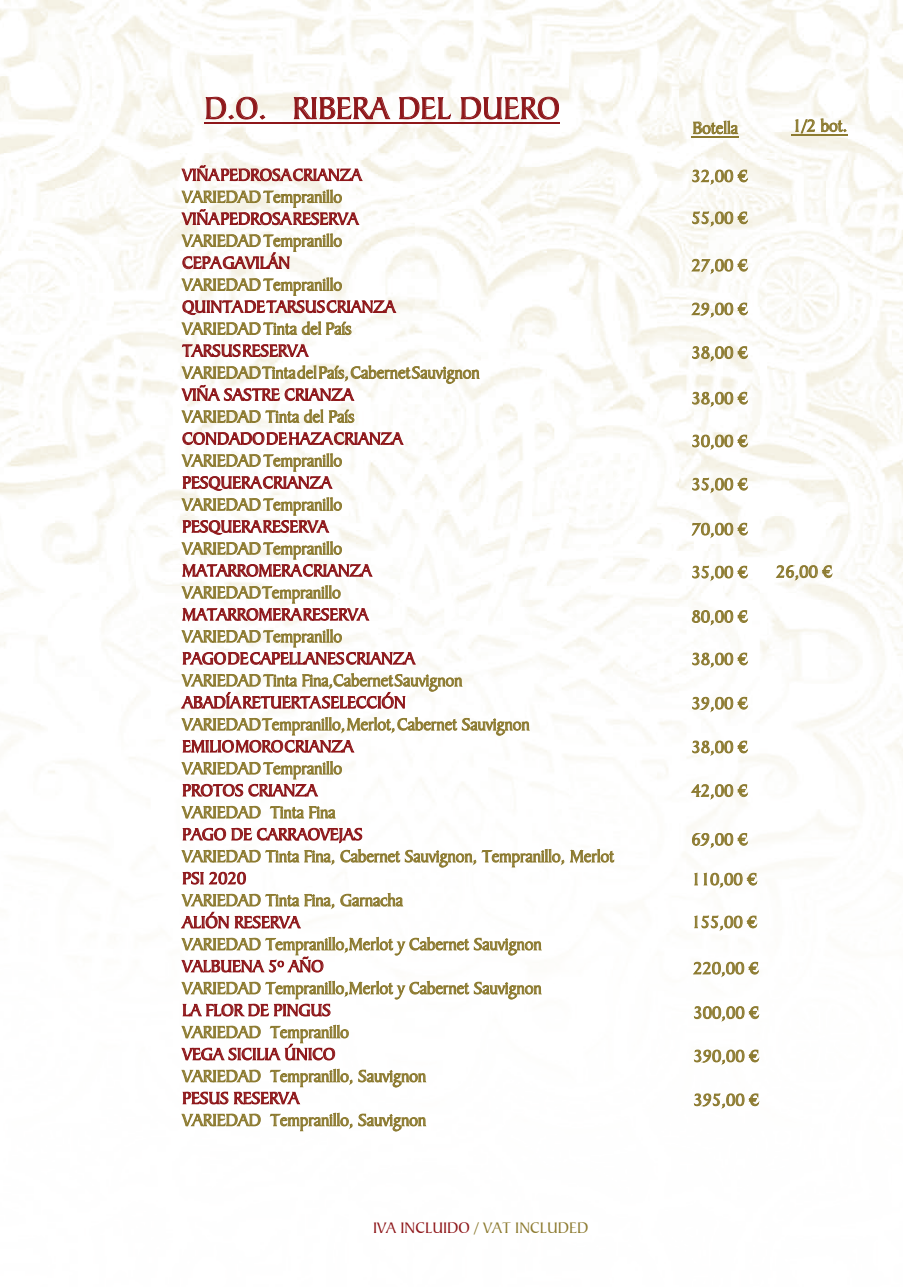
<style>
.page{position:relative;width:903px;height:1287px;background:#fff}
.page>*{position:absolute;margin:0;border:0;box-sizing:border-box;transform-origin:0 0}
.t1{font:32.7px "Baker Signet BT";color:#8e171a}
.t2{font:17.85px "Baker Signet BT";color:#8d7b31}
.t3{font:17.85px "Baker Signet BT";color:#8e171a}
.t4{font:16.35px "Baker Signet BT";color:#8d7b31}
.s1{color:#8e171a}
</style>
<div class="page">
<img style="left:0;top:0;width:902px;height:872px">
<hr style="left:204px;top:123px;width:355px;height:1px;background:#8e171a">
<hr style="left:691px;top:136px;width:47px;height:2px;background:#8d7b31">
<hr style="left:791px;top:134px;width:57px;height:2px;background:#8d7b31">
<h1 class="t1" style="left:204px;top:89px;width:357px">D.O. RIBERA DEL DUERO</h1>
<p class="t3" style="left:182px;top:164px;width:181px">VIÑA PEDROSA CRIANZA</p>
<p class="t2" style="left:182px;top:186px;width:161px">VARIEDADTempranillo</p>
<p class="t3" style="left:182px;top:208px;width:178px">VIÑA PEDROSA RESERVA</p>
<p class="t2" style="left:182px;top:230px;width:161px">VARIEDADTempranillo</p>
<p class="t3" style="left:182px;top:252px;width:109px">CEPA GAVILÁN</p>
<p class="t2" style="left:182px;top:274px;width:161px">VARIEDADTempranillo</p>
<p class="t3" style="left:182px;top:296px;width:214px">QUINTA DE TARSUS CRIANZA</p>
<p class="t2" style="left:182px;top:318px;width:171px">VARIEDADTinta del País</p>
<p class="t3" style="left:182px;top:340px;width:127px">TARSUS RESERVA</p>
<p class="t2" style="left:182px;top:362px;width:299px">VARIEDAD Tinta del País, Cabernet Sauvignon</p>
<p class="t3" style="left:182px;top:384px;width:173px">VIÑA SASTRE CRIANZA</p>
<p class="t2" style="left:182px;top:406px;width:174px">VARIEDAD Tinta del País</p>
<p class="t3" style="left:182px;top:428px;width:222px">CONDADO DE HAZA CRIANZA</p>
<p class="t2" style="left:182px;top:450px;width:161px">VARIEDADTempranillo</p>
<p class="t3" style="left:182px;top:472px;width:151px">PESQUERA CRIANZA</p>
<p class="t2" style="left:182px;top:494px;width:161px">VARIEDADTempranillo</p>
<p class="t3" style="left:182px;top:516px;width:147px">PESQUERA RESERVA</p>
<p class="t2" style="left:182px;top:537px;width:161px">VARIEDADTempranillo</p>
<p class="t3" style="left:182px;top:559px;width:191px">MATARROMERA CRIANZA</p>
<p class="t2" style="left:182px;top:581px;width:160px">VARIEDAD Tempranillo</p>
<p class="t3" style="left:182px;top:603px;width:187px">MATARROMERA RESERVA</p>
<p class="t2" style="left:182px;top:625px;width:161px">VARIEDADTempranillo</p>
<p class="t3" style="left:182px;top:647px;width:234px">PAGO DE CAPELLANES CRIANZA</p>
<p class="t2" style="left:182px;top:669px;width:281px">VARIEDADTinta Fina, Cabernet Sauvignon</p>
<p class="t3" style="left:182px;top:691px;width:225px">ABADÍA RETUERTA SELECCIÓN</p>
<p class="t2" style="left:182px;top:713px;width:349px">VARIEDAD Tempranillo, Merlot, Cabernet Sauvignon</p>
<p class="t3" style="left:182px;top:735px;width:173px">EMILIO MORO CRIANZA</p>
<p class="t2" style="left:182px;top:757px;width:161px">VARIEDADTempranillo</p>
<p class="t3" style="left:182px;top:779px;width:136px">PROTOS CRIANZA</p>
<p class="t2" style="left:182px;top:801px;width:155px">VARIEDAD Tinta Fina</p>
<p class="t3" style="left:182px;top:823px;width:182px">PAGO DE CARRAOVEJAS</p>
<p class="t2" style="left:182px;top:845px;width:433px">VARIEDAD Tinta Fina, Cabernet Sauvignon, Tempranillo, Merlot</p>
<p class="t3" style="left:182px;top:867px;width:65px">PSI 2020</p>
<p class="t2" style="left:182px;top:889px;width:222px">VARIEDAD Tinta Fina, Garnacha</p>
<p class="t3" style="left:182px;top:911px;width:119px">ALIÓN RESERVA</p>
<p class="t2" style="left:182px;top:933px;width:361px">VARIEDAD Tempranillo,Merlot y Cabernet Sauvignon</p>
<p class="t3" style="left:182px;top:955px;width:143px">VALBUENA 5º AÑO</p>
<p class="t2" style="left:182px;top:977px;width:361px">VARIEDAD Tempranillo,Merlot y Cabernet Sauvignon</p>
<p class="t3" style="left:182px;top:999px;width:150px">LA FLOR DE PINGUS</p>
<p class="t2" style="left:182px;top:1021px;width:168px">VARIEDAD Tempranillo</p>
<p class="t3" style="left:182px;top:1043px;width:154px">VEGA SICILIA ÚNICO</p>
<p class="t2" style="left:182px;top:1065px;width:245px">VARIEDAD Tempranillo, Sauvignon</p>
<p class="t3" style="left:182px;top:1087px;width:118px">PESUS RESERVA</p>
<p class="t2" style="left:182px;top:1109px;width:245px">VARIEDAD Tempranillo, Sauvignon</p>
<p class="t4" style="left:373px;top:1217px;width:217px"><span class="s1">IVA INCLUIDO</span> / VAT INCLUDED</p>
<p class="t2" style="left:692px;top:117px;width:47px">Botella</p>
<p class="t2" style="left:792px;top:115px;width:56px">1/2 bot.</p>
<p class="t2" style="left:691px;top:165px;width:57px">32,00 €</p>
<p class="t2" style="left:691px;top:207px;width:57px">55,00 €</p>
<p class="t2" style="left:691px;top:254px;width:57px">27,00 €</p>
<p class="t2" style="left:691px;top:298px;width:57px">29,00 €</p>
<p class="t2" style="left:691px;top:342px;width:57px">38,00 €</p>
<p class="t2" style="left:691px;top:387px;width:57px">38,00 €</p>
<p class="t2" style="left:691px;top:430px;width:57px">30,00 €</p>
<p class="t2" style="left:691px;top:473px;width:57px">35,00 €</p>
<p class="t2" style="left:691px;top:518px;width:57px">70,00 €</p>
<p class="t2" style="left:691px;top:561px;width:57px">35,00 €</p>
<p class="t2" style="left:691px;top:605px;width:57px">80,00 €</p>
<p class="t2" style="left:691px;top:648px;width:57px">38,00 €</p>
<p class="t2" style="left:691px;top:692px;width:57px">39,00 €</p>
<p class="t2" style="left:691px;top:736px;width:57px">38,00 €</p>
<p class="t2" style="left:691px;top:779px;width:57px">42,00 €</p>
<p class="t2" style="left:691px;top:828px;width:57px">69,00 €</p>
<p class="t2" style="left:691px;top:868px;width:67px">110,00 €</p>
<p class="t2" style="left:691px;top:911px;width:67px">155,00 €</p>
<p class="t2" style="left:693px;top:957px;width:67px">220,00 €</p>
<p class="t2" style="left:693px;top:1001px;width:67px">300,00 €</p>
<p class="t2" style="left:693px;top:1045px;width:67px">390,00 €</p>
<p class="t2" style="left:693px;top:1088px;width:67px">395,00 €</p>
<p class="t2" style="left:775px;top:561px;width:57px">26,00 €</p>
</div>
